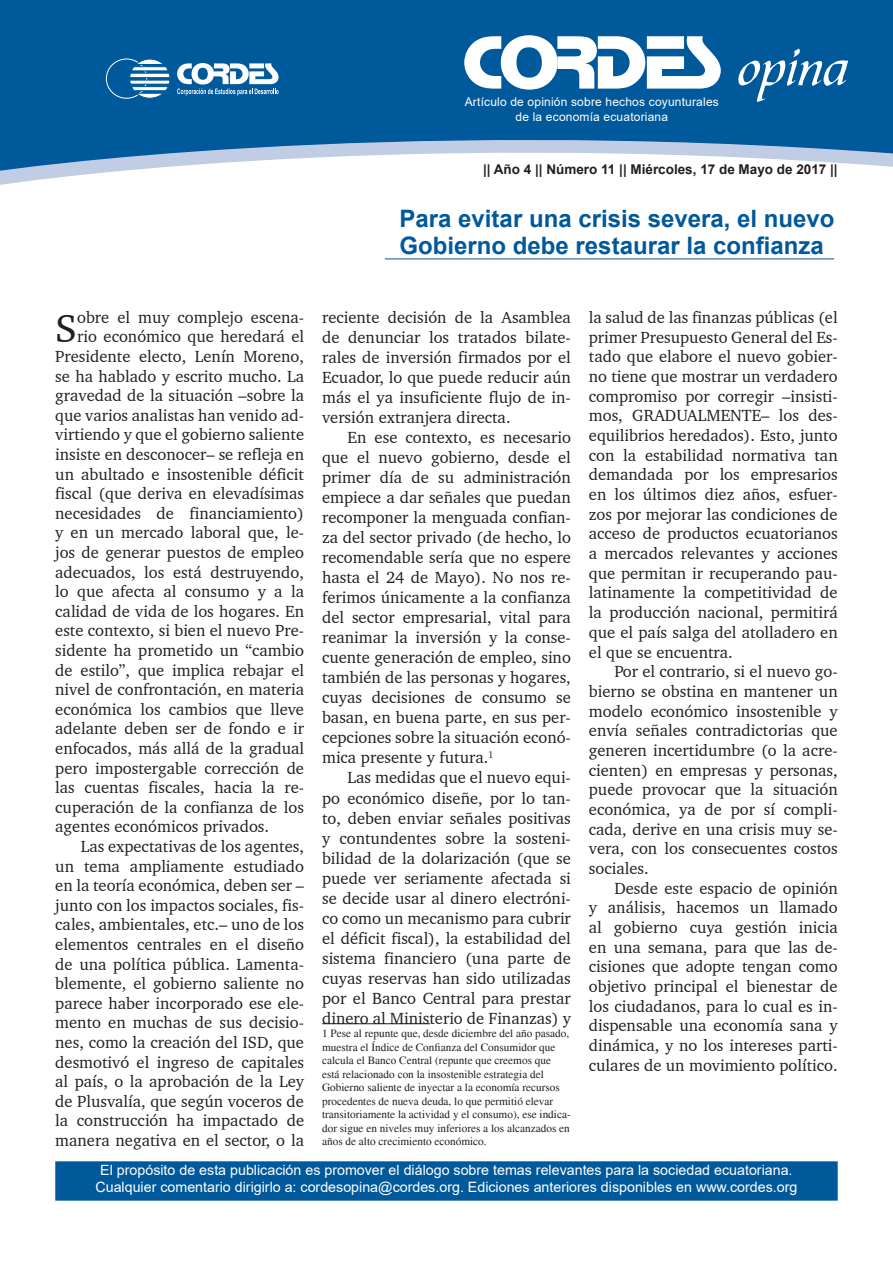
<style>
.page{position:relative;width:893px;height:1263px;background:#fff}
.page>*{position:absolute;margin:0;border:0;box-sizing:border-box;transform-origin:0 0}
.titulos_internos{font:54px "Bible Scr T";color:#fff}
.cuerpo_CORDES_Capita{font:39.3px "Charter BT";color:#231f20}
.titulos_internos-2{font:700 24px/27px "Arial";color:#00599b}
.cuerpo_CORDES{font:16.5px/19.6px "Charter BT";color:#231f20;text-align:justify}
.cuerpo_CORDES_Capita-2{font:16.5px "Charter BT";color:#231f20}
.Tabla{font:14.25px "Arial";color:#fff}
.t1{font:700 13.5px "Arial";color:#231f20}
.t2{font:12px "Arial";letter-spacing:.015em;color:#fff}
.t3{font:11.25px/13.5px "Times";color:#231f20}
</style>
<div class="page">
<svg style="left:0;top:171px;width:119px;height:14px"></svg>
<svg style="left:0;top:0;width:893px;height:171px;background:#236fa8"></svg>
<svg style="left:464px;top:35px;width:257px;height:55px"></svg>
<svg style="left:177px;top:63px;width:102px;height:33px"></svg>
<div style="left:106px;top:59px;width:41px;height:40px;background:#00599b;border:1px solid #fff;border-radius:50%"></div>
<svg style="left:129px;top:58px;width:42px;height:41px"></svg>
<hr style="left:322px;top:1023px;width:108px;height:1px;background:#231f20">
<div style="left:57px;top:1163px;width:779px;height:36px;background:#00599b"></div>
<div style="left:55px;top:1161px;width:783px;height:39px;border:3px solid #00599b"></div>
<hr style="left:385px;top:258px;width:449px;height:1px;background:#00599b">
<p class="t2" style="left:465px;top:94px;width:256px">Artículo de opinión sobre hechos coyunturales</p>
<p class="t2" style="left:515px;top:108px;width:154px">de la economía ecuatoriana</p>
<p class="titulos_internos" style="left:738px;top:38px;width:112px">opina</p>
<p class="t1" style="left:483px;top:160px;width:356px">|| Año 4 || Número 11 || Miércoles, 17 de Mayo de 2017 ||</p>
<p class="titulos_internos-2" style="left:400px;top:205px;width:436px">Para evitar una crisis severa, el nuevo<br>Gobierno debe restaurar la confianza</p>
<p class="cuerpo_CORDES_Capita" style="left:55px;top:305px;width:23px">S</p>
<p class="cuerpo_CORDES_Capita-2" style="left:77px;top:307px;width:228px">obre el muy complejo escena-</p>
<p class="cuerpo_CORDES_Capita-2" style="left:77px;top:327px;width:228px">rio económico que heredará el</p>
<p class="cuerpo_CORDES_Capita-2" style="left:55px;top:346px;width:250px">Presidente electo, Lenín Moreno,</p>
<p class="cuerpo_CORDES_Capita-2" style="left:55px;top:366px;width:250px">se ha hablado y escrito mucho. La</p>
<p class="cuerpo_CORDES_Capita-2" style="left:55px;top:385px;width:250px">gravedad de la situación –sobre la</p>
<p class="cuerpo_CORDES_Capita-2" style="left:55px;top:405px;width:250px">que varios analistas han venido ad-</p>
<p class="cuerpo_CORDES_Capita-2" style="left:55px;top:425px;width:250px">virtiendo y que el gobierno saliente</p>
<p class="cuerpo_CORDES_Capita-2" style="left:55px;top:444px;width:250px">insiste en desconocer– se refleja en</p>
<p class="cuerpo_CORDES_Capita-2" style="left:55px;top:464px;width:250px">un abultado e insostenible déficit</p>
<p class="cuerpo_CORDES_Capita-2" style="left:55px;top:483px;width:250px">fiscal (que deriva en elevadísimas</p>
<p class="cuerpo_CORDES_Capita-2" style="left:55px;top:503px;width:250px">necesidades de financiamiento)</p>
<p class="cuerpo_CORDES_Capita-2" style="left:55px;top:522px;width:250px">y en un mercado laboral que, le-</p>
<p class="cuerpo_CORDES_Capita-2" style="left:55px;top:542px;width:250px">jos de generar puestos de empleo</p>
<p class="cuerpo_CORDES_Capita-2" style="left:55px;top:562px;width:250px">adecuados, los está destruyendo,</p>
<p class="cuerpo_CORDES_Capita-2" style="left:55px;top:581px;width:250px">lo que afecta al consumo y a la</p>
<p class="cuerpo_CORDES_Capita-2" style="left:55px;top:601px;width:250px">calidad de vida de los hogares. En</p>
<p class="cuerpo_CORDES_Capita-2" style="left:55px;top:620px;width:250px">este contexto, si bien el nuevo Pre-</p>
<p class="cuerpo_CORDES_Capita-2" style="left:55px;top:640px;width:250px">sidente ha prometido un “cambio</p>
<p class="cuerpo_CORDES_Capita-2" style="left:55px;top:660px;width:250px">de estilo”, que implica rebajar el</p>
<p class="cuerpo_CORDES_Capita-2" style="left:55px;top:679px;width:250px">nivel de confrontación, en materia</p>
<p class="cuerpo_CORDES_Capita-2" style="left:55px;top:699px;width:250px">económica los cambios que lleve</p>
<p class="cuerpo_CORDES_Capita-2" style="left:55px;top:718px;width:250px">adelante deben ser de fondo e ir</p>
<p class="cuerpo_CORDES_Capita-2" style="left:55px;top:738px;width:250px">enfocados, más allá de la gradual</p>
<p class="cuerpo_CORDES_Capita-2" style="left:55px;top:758px;width:250px">pero impostergable corrección de</p>
<p class="cuerpo_CORDES_Capita-2" style="left:55px;top:777px;width:250px">las cuentas fiscales, hacia la re-</p>
<p class="cuerpo_CORDES_Capita-2" style="left:55px;top:797px;width:250px">cuperación de la confianza de los</p>
<p class="cuerpo_CORDES_Capita-2" style="left:55px;top:816px;width:215px">agentes económicos privados.</p>
<p class="cuerpo_CORDES" style="left:55px;top:836px;width:250px;text-indent:26px">Las expectativas de los agentes, un tema ampliamente estudiado en la teoría económica, deben ser – junto con los impactos sociales, fis&shy;cales, ambientales, etc.– uno de los elementos centrales en el diseño de una política pública. Lamenta&shy;blemente, el gobierno saliente no parece haber incorporado ese ele&shy;mento en muchas de sus decisio&shy;nes, como la creación del ISD, que desmotivó el ingreso de capitales al país, o la aprobación de la Ley de Plusvalía, que según voceros de la construcción ha impactado de manera negativa en el sector, o la</p>
<p class="cuerpo_CORDES" style="left:322px;top:307px;width:250px">reciente decisión de la Asamblea de denunciar los tratados bilate&shy;rales de inversión firmados por el Ecuador, lo que puede reducir aún más el ya insuficiente flujo de in&shy;versión extranjera directa.</p>
<p class="cuerpo_CORDES" style="left:322px;top:427px;width:250px;text-indent:26px">En ese contexto, es necesario que el nuevo gobierno, desde el primer día de su administración empiece a dar señales que puedan recomponer la menguada confian&shy;za del sector privado (de hecho, lo recomendable sería que no espere hasta el 24 de Mayo). No nos re&shy;ferimos únicamente a la confianza del sector empresarial, vital para reanimar la inversión y la conse&shy;cuente generación de empleo, sino también de las personas y hogares, cuyas decisiones de consumo se basan, en buena parte, en sus per&shy;cepciones sobre la situación econó&shy;mica presente y futura.<sup>1</sup></p>
<p class="cuerpo_CORDES" style="left:322px;top:767px;width:250px;text-indent:26px">Las medidas que el nuevo equi&shy;po económico diseñe, por lo tan&shy;to, deben enviar señales positivas y contundentes sobre la sosteni&shy;bilidad de la dolarización (que se puede ver seriamente afectada si se decide usar al dinero electróni&shy;co como un mecanismo para cubrir el déficit fiscal), la estabilidad del sistema financiero (una parte de cuyas reservas han sido utilizadas por el Banco Central para prestar dinero al Ministerio de Finanzas) y</p>
<p class="t3" style="left:322px;top:1027px;width:250px">1 Pese al repunte que, desde diciembre del año pasado, muestra el Índice de Confianza del Consumidor que calcula el Banco Central (repunte que creemos que está relacionado con la insostenible estrategia del Gobierno saliente de inyectar a la economía recursos procedentes de nueva deuda, lo que permitió elevar transitoriamente la actividad y el consumo), ese indica&shy;dor sigue en niveles muy inferiores a los alcanzados en años de alto crecimiento económico.</p>
<p class="cuerpo_CORDES" style="left:589px;top:307px;width:250px">la salud de las finanzas públicas (el primer Presupuesto General del Es&shy;tado que elabore el nuevo gobier&shy;no tiene que mostrar un verdadero compromiso por corregir –insisti&shy;mos, GRADUALMENTE– los des&shy;equilibrios heredados). Esto, junto con la estabilidad normativa tan demandada por los empresarios en los últimos diez años, esfuer&shy;zos por mejorar las condiciones de acceso de productos ecuatorianos a mercados relevantes y acciones que permitan ir recuperando pau&shy;latinamente la competitividad de la producción nacional, permitirá que el país salga del atolladero en el que se encuentra.</p>
<p class="cuerpo_CORDES" style="left:589px;top:661px;width:250px;text-indent:26px">Por el contrario, si el nuevo go&shy;bierno se obstina en mantener un modelo económico insostenible y envía señales contradictorias que generen incertidumbre (o la acre&shy;cienten) en empresas y personas, puede provocar que la situación económica, ya de por sí compli&shy;cada, derive en una crisis muy se&shy;vera, con los consecuentes costos sociales.</p>
<p class="cuerpo_CORDES" style="left:589px;top:878px;width:250px;text-indent:26px">Desde este espacio de opinión y análisis, hacemos un llamado al gobierno cuya gestión inicia en una semana, para que las de&shy;cisiones que adopte tengan como objetivo principal el bienestar de los ciudadanos, para lo cual es in&shy;dispensable una economía sana y dinámica, y no los intereses parti&shy;culares de un movimiento político.</p>
<p class="Tabla" style="left:100px;top:1160px;width:694px">El propósito de esta publicación es promover el diálogo sobre temas relevantes para la sociedad ecuatoriana.</p>
<p class="Tabla" style="left:95px;top:1177px;width:703px">Cualquier comentario dirigirlo a: cordesopina@cordes.org. Ediciones anteriores disponibles en www.cordes.org</p>
</div>
